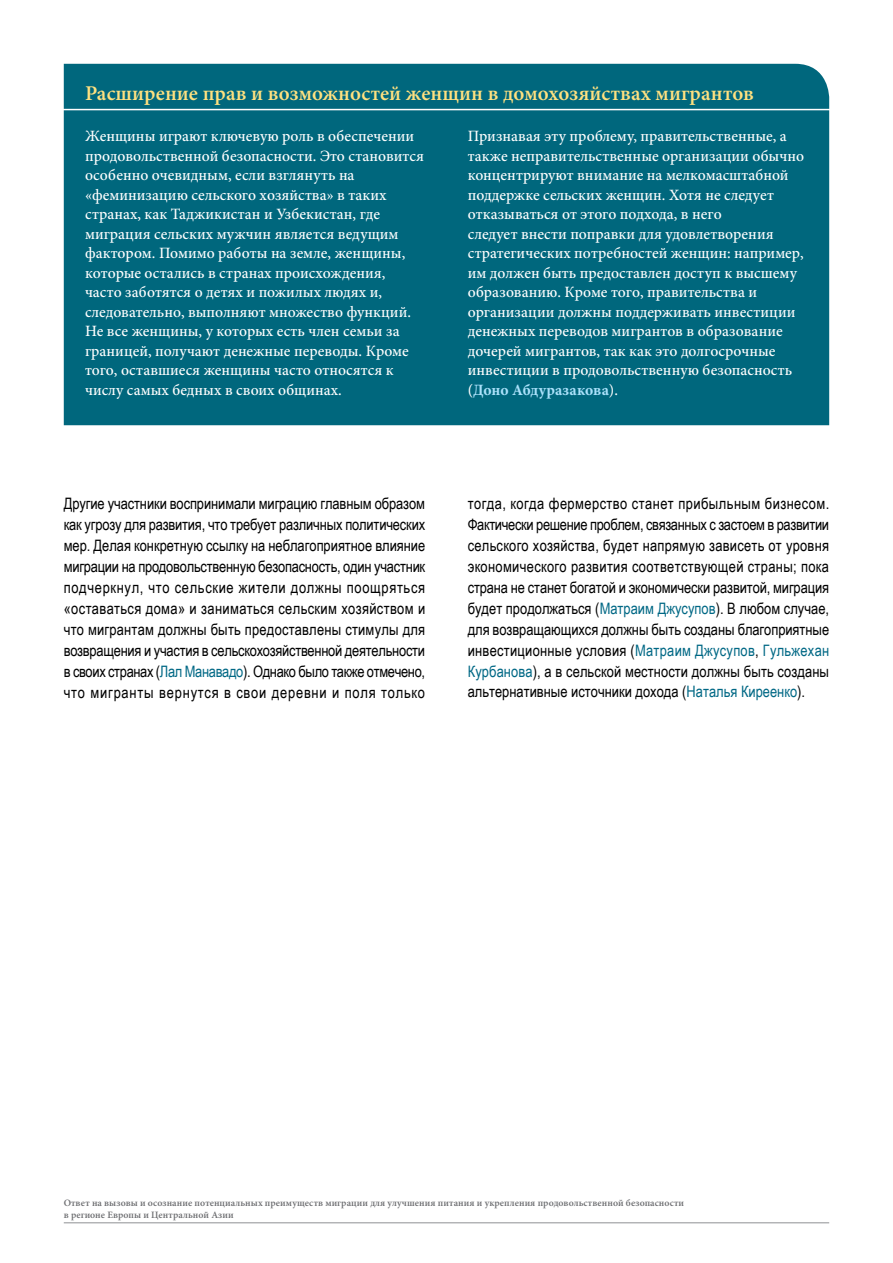
<style>
.page{position:relative;width:893px;height:1263px;background:#fff}
.page>*{position:absolute;margin:0;border:0;box-sizing:border-box;transform-origin:0 0}
.BOX_title_RU{font:600 21px "Minion Pro";color:#ffe180}
.Box_TEXT_RU{font:500 15.75px/19.5px "Minion Pro";color:#fff}
.TEXT_RU{font:15.75px/21px "Arial Narrow";color:#000;text-align:justify}
.t1{font:600 9.75px/12px "Minion Pro";letter-spacing:.005em;color:#6d6e71}
.s1{font-weight:700;color:#abe1fa}
.s2{color:#006885}
</style>
<div class="page">
<hr style="left:64px;top:1222px;width:765px;height:1px;background:#939598">
<div style="left:64px;top:64px;width:765px;height:361px;background:#00677d"></div>
<hr style="left:60px;top:109px;width:772px;height:1px;background:#fff">
<p class="BOX_title_RU" style="left:85px;top:79px;width:670px">Расширение прав и возможностей женщин в домохозяйствах мигрантов</p>
<p class="Box_TEXT_RU" style="left:85px;top:126px;width:340px">Женщины играют ключевую роль в обеспечении продовольственной безопасности. Это становится особенно очевидным, если взглянуть на «феминизацию сельского хозяйства» в таких странах, как Таджикистан и Узбекистан, где миграция сельских мужчин является ведущим фактором. Помимо работы на земле, женщины, которые остались в странах происхождения, часто заботятся о детях и пожилых людях и, следовательно, выполняют множество функций.<br>Не все женщины, у которых есть член семьи за границей, получают денежные переводы. Кроме того, оставшиеся женщины часто относятся к числу самых бедных в своих общинах.</p>
<p class="Box_TEXT_RU" style="left:468px;top:126px;width:338px">Признавая эту проблему, правительственные, а также неправительственные организации обычно концентрируют внимание на мелкомасштабной поддержке сельских женщин. Хотя не следует отказываться от этого подхода, в него<br>следует внести поправки для удовлетворения стратегических потребностей женщин: например, им должен быть предоставлен доступ к высшему образованию. Кроме того, правительства и организации должны поддерживать инвестиции денежных переводов мигрантов в образование дочерей мигрантов, так как это долгосрочные инвестиции в продовольственную безопасность (<span class="s1">Доно Абдуразакова</span>).</p>
<p class="TEXT_RU" style="left:64px;top:492px;width:363px">Другие участники воспринимали миграцию главным образом как угрозу для развития, что требует различных политических мер. Делая конкретную ссылку на неблагоприятное влияние миграции на продовольственную безопасность, один участник подчеркнул, что сельские жители должны поощряться «оставаться дома» и заниматься сельским хозяйством и что мигрантам должны быть предоставлены стимулы для возвращения и участия в сельскохозяйственной деятельности в своих странах (<span class="s2">Лал Манавадо</span>). Однако было также отмечено, что мигранты вернутся в свои деревни и поля только</p>
<p class="TEXT_RU" style="left:468px;top:492px;width:363px">тогда, когда фермерство станет прибыльным бизнесом.<br>Фактически решение проблем, связанных с застоем в развитии сельского хозяйства, будет напрямую зависеть от уровня экономического развития соответствующей страны; пока страна не станет богатой и экономически развитой, миграция будет продолжаться (<span class="s2">Матраим Джусупов</span>). В любом случае, для возвращающихся должны быть созданы благоприятные инвестиционные условия (<span class="s2">Матраим Джусупов</span>, <span class="s2">Гульжехан Курбанова</span>), а в сельской местности должны быть созданы альтернативные источники дохода (<span class="s2">Наталья Киреенко</span>).</p>
<p class="t1" style="left:64px;top:1197px;width:622px">Ответ на вызовы и осознание потенциальных преимуществ миграции для улучшения питания и укрепления продовольственной безопасности в регионе Европы и Центральной Азии</p>
</div>
